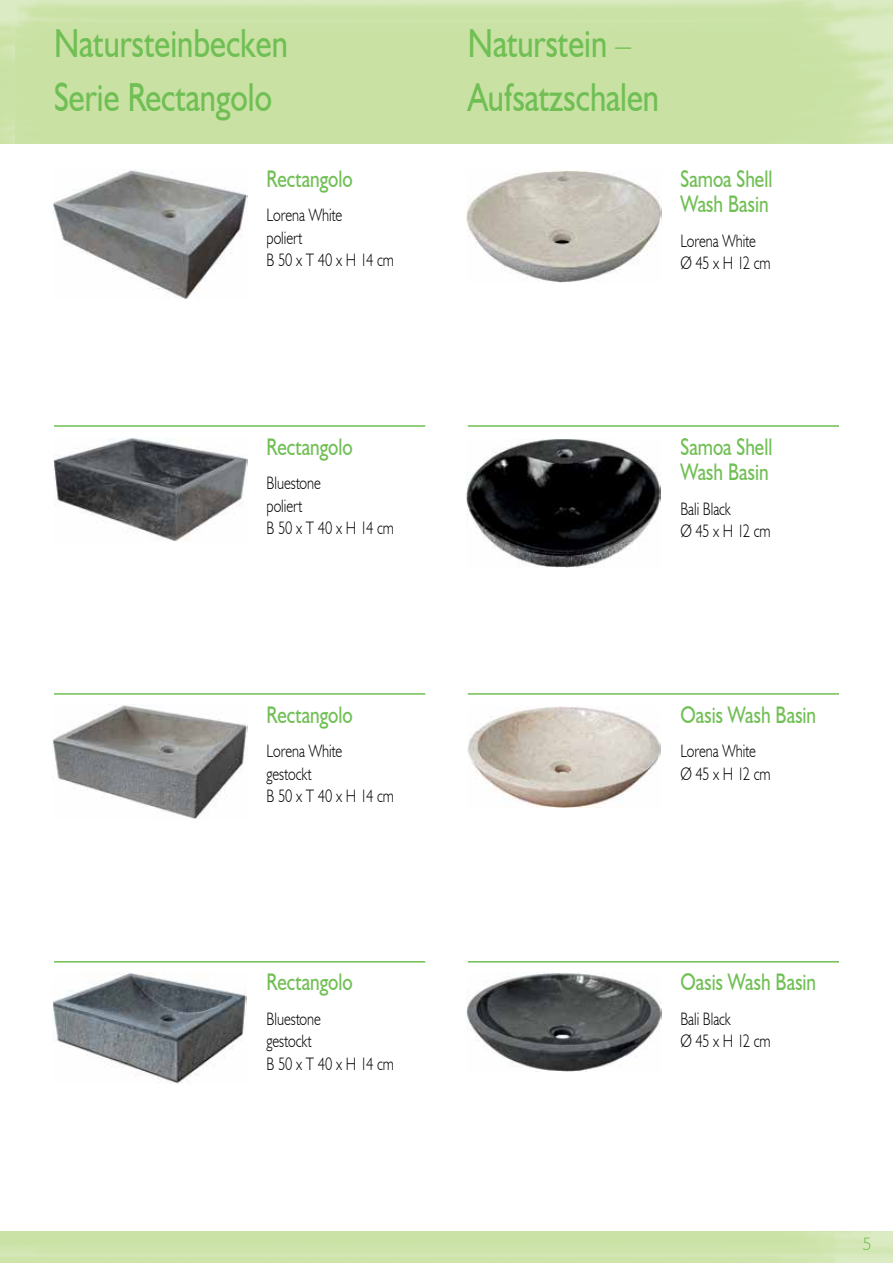
<style>
.page{position:relative;width:893px;height:1263px;background:#fff}
.page>*{position:absolute;margin:0;border:0;box-sizing:border-box;transform-origin:0 0}
.t1{font:40.5px "Humanist 521 BT";color:#70bf54;scale:.8 1}
.t2{font:24px/25.5px "Humanist 521 BT";color:#70bf54;scale:.8 1}
.t3{font:300 18px/22.5px "Humanist 521 BT";letter-spacing:-.005em;color:#000;scale:.8 1}
.t4{font:300 18px "Humanist 521 BT";color:#70bf54}
.s1{font-weight:300}
</style>
<div class="page">
<hr style="left:54px;top:425px;width:371px;height:2px;background:#70bf54">
<hr style="left:54px;top:693px;width:371px;height:2px;background:#70bf54">
<hr style="left:54px;top:961px;width:371px;height:1px;background:#70bf54">
<hr style="left:468px;top:425px;width:371px;height:2px;background:#70bf54">
<hr style="left:468px;top:693px;width:371px;height:2px;background:#70bf54">
<hr style="left:468px;top:961px;width:371px;height:1px;background:#70bf54">
<img style="left:53px;top:170px;width:195px;height:129px">
<img style="left:53px;top:438px;width:194px;height:103px">
<img style="left:53px;top:705px;width:194px;height:115px">
<img style="left:53px;top:973px;width:194px;height:111px">
<img style="left:467px;top:170px;width:194px;height:113px">
<img style="left:467px;top:439px;width:193px;height:128px">
<img style="left:468px;top:707px;width:192px;height:101px">
<img style="left:467px;top:973px;width:194px;height:99px">
<h1 class="t1" style="left:54px;top:18px;width:294px">Natursteinbecken</h1>
<h1 class="t1" style="left:468px;top:18px;width:206px">Naturstein <span class="s1">–</span></h1>
<h1 class="t1" style="left:54px;top:72px;width:274px">Serie Rectangolo</h1>
<h1 class="t1" style="left:468px;top:72px;width:241px">Aufsatzschalen</h1>
<h2 class="t2" style="left:267px;top:165px;width:109px">Rectangolo</h2>
<p class="t3" style="left:267px;top:203px;width:160px">Lorena White<br>poliert<br>B 50 x T 40 x H 14 cm</p>
<h2 class="t2" style="left:680px;top:165px;width:117px">Samoa Shell<br>Wash Basin</h2>
<p class="t3" style="left:680px;top:229px;width:114px">Lorena White<br>Ø 45 x H 12 cm</p>
<h2 class="t2" style="left:267px;top:433px;width:109px">Rectangolo</h2>
<p class="t3" style="left:267px;top:471px;width:160px">Bluestone<br>poliert<br>B 50 x T 40 x H 14 cm</p>
<h2 class="t2" style="left:680px;top:433px;width:117px">Samoa Shell<br>Wash Basin</h2>
<p class="t3" style="left:680px;top:497px;width:114px">Bali Black<br>Ø 45 x H 12 cm</p>
<h2 class="t2" style="left:267px;top:701px;width:109px">Rectangolo</h2>
<p class="t3" style="left:267px;top:739px;width:160px">Lorena White<br>gestockt<br>B 50 x T 40 x H 14 cm</p>
<h2 class="t2" style="left:680px;top:701px;width:171px">Oasis Wash Basin</h2>
<p class="t3" style="left:680px;top:739px;width:114px">Lorena White<br>Ø 45 x H 12 cm</p>
<h2 class="t2" style="left:267px;top:969px;width:109px">Rectangolo</h2>
<p class="t3" style="left:267px;top:1007px;width:160px">Bluestone<br>gestockt<br>B 50 x T 40 x H 14 cm</p>
<h2 class="t2" style="left:680px;top:969px;width:171px">Oasis Wash Basin</h2>
<p class="t3" style="left:680px;top:1007px;width:114px">Bali Black<br>Ø 45 x H 12 cm</p>
<p class="t4" style="left:863px;top:1233px;width:11px">5</p>
</div>
